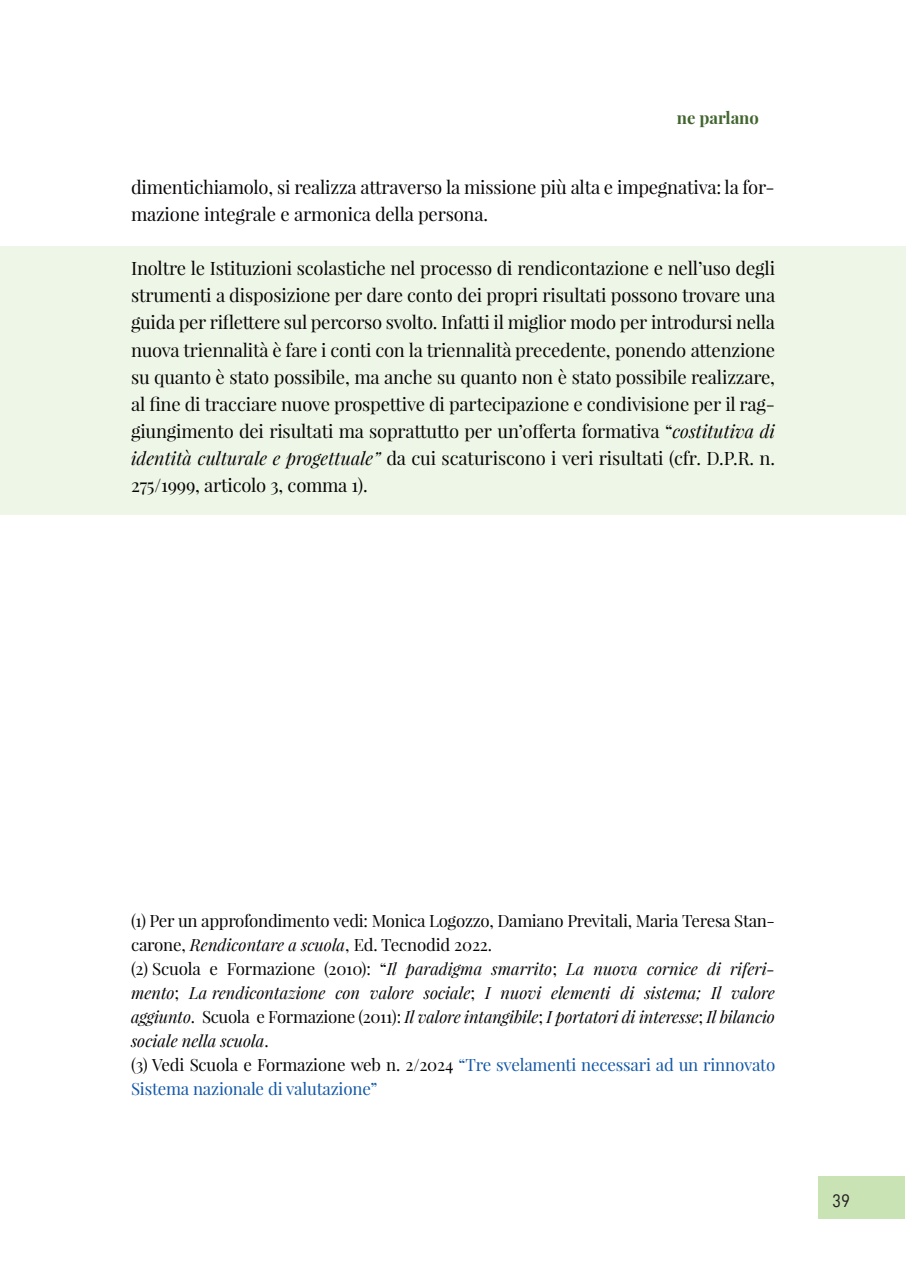
<style>
.page{position:relative;width:906px;height:1276px;background:#fff}
.page>*{position:absolute;margin:0;border:0;box-sizing:border-box;transform-origin:0 0}
.t1{font:18.15px "D DIN";color:#231f20}
.t2{font:18px/27.2px "Playfair Display";letter-spacing:-.01em;color:#080505}
.t3{font:700 16.65px "Playfair Display";color:#426530}
.t4{font:italic 16.5px/23.9px "Playfair Display";letter-spacing:-.01em;color:#080505;text-align:justify}
.t5{font:16.5px/23.9px "Playfair Display";letter-spacing:-.02em;color:#080505}
.t6{font:16.5px/23.9px "Playfair Display";letter-spacing:-.01em;color:#1358a8}
.s1{font-style:italic}
.s2{font-style:normal}
.s3{color:#080505}
</style>
<div class="page">
<div style="left:818px;top:1177px;width:86px;height:42px;background:#c9e3b5"></div>
<div style="left:0;top:247px;width:906px;height:268px;background:#eef6e8"></div>
<p class="t3" style="left:677px;top:106px;width:83px">ne parlano</p>
<p class="t2" style="left:131px;top:174px;width:645px">dimentichiamolo, si realizza attraverso la missione più alta e impegnativa: la for&shy;mazione integrale e armonica della persona.</p>
<p class="t2" style="left:131px;top:256px;width:645px;text-align:justify">Inoltre le Istituzioni scolastiche nel processo di rendicontazione e nell’uso degli strumenti a disposizione per dare conto dei propri risultati possono trovare una guida per riflettere sul percorso svolto. Infatti il miglior modo per introdursi nella nuova triennalità è fare i conti con la triennalità precedente, ponendo attenzione su quanto è stato possibile, ma anche su quanto non è stato possibile realizzare, al fine di tracciare nuove prospettive di partecipazione e condivisione per il rag&shy;giungimento dei risultati ma soprattutto per un’offerta formativa “<span class="s1">costitutiva di identità culturale e progettuale”</span> da cui scaturiscono i veri risultati (cfr. D.P.R. n.<br>275/1999, articolo 3, comma 1).</p>
<p class="t5" style="left:131px;top:910px;width:645px">(1) Per un approfondimento vedi: Monica Logozzo, Damiano Previtali, Maria Teresa Stan&shy;carone, <span class="s1">Rendicontare a scuola</span>, Ed. Tecnodid 2022.</p>
<p class="t4" style="left:131px;top:956px;width:645px"><span class="s2">(2) Scuola e Formazione (2010): “</span>Il paradigma smarrito<span class="s2">;</span> La nuova cornice di riferi&shy;mento<span class="s2">;</span> La rendicontazione con valore sociale<span class="s2">;</span> I nuovi elementi di sistema; Il valore aggiunto<span class="s2">. Scuola e Formazione (2011):</span> Il valore intangibile<span class="s2">;</span> I portatori di interesse<span class="s2">;</span> Il bilancio sociale nella scuola<span class="s2">.</span></p>
<p class="t6" style="left:131px;top:1053px;width:646px"><span class="s3">(3) Vedi Scuola e Formazione web n. 2/2024</span> “Tre svelamenti necessari ad un rinnovato<br>Sistema nazionale di valutazione”</p>
<p class="t1" style="left:832px;top:1192px;width:19px">39</p>
</div>
